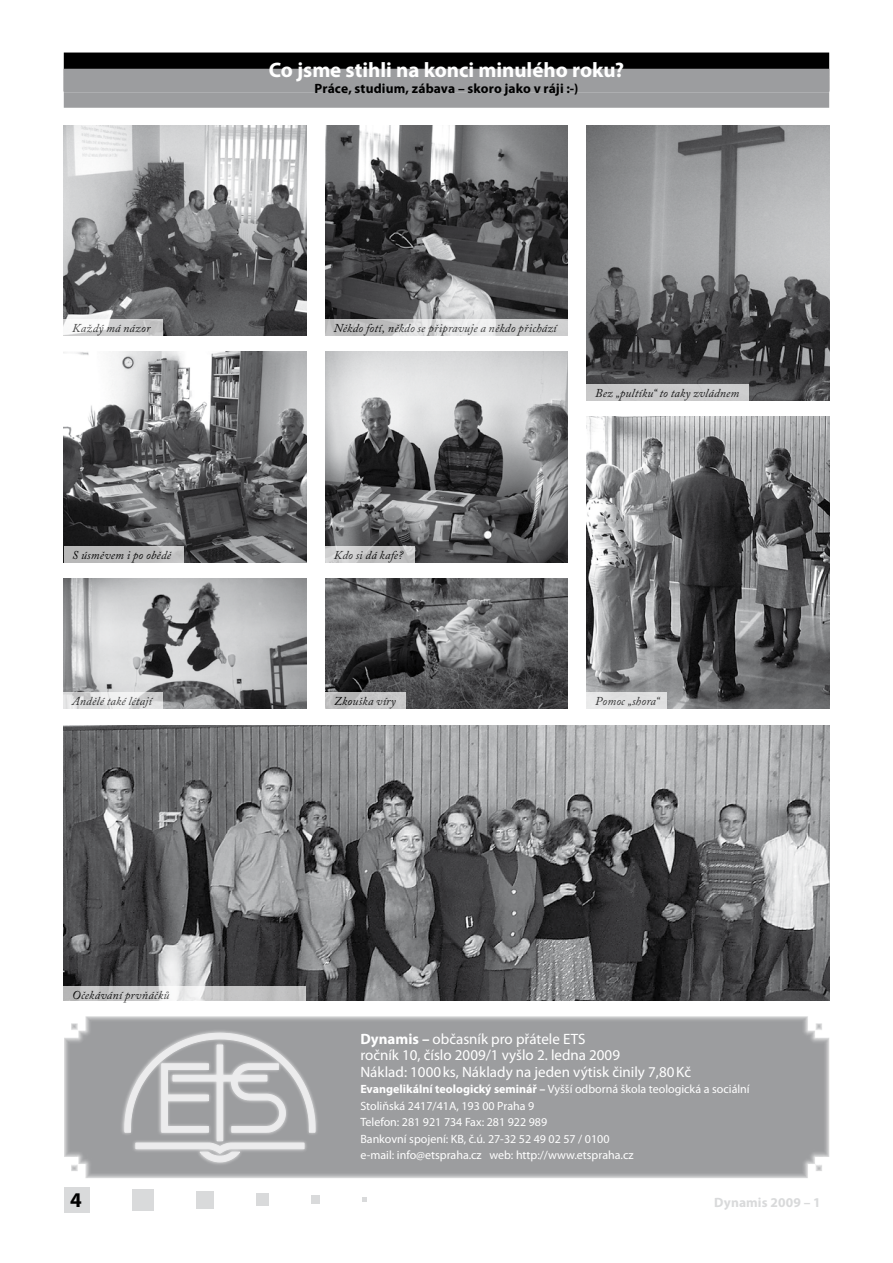
<style>
.page{position:relative;width:893px;height:1263px;background:#fff}
.page>*{position:absolute;margin:0;border:0;box-sizing:border-box;transform-origin:0 0}
.t1{font:700 21px "Myriad Pro";color:#fff}
.t2{font:15px/16.5px "Myriad Pro";color:#fff}
.t3{font:700 13.5px "Myriad Pro";letter-spacing:.01em;color:#000}
.t4{font:700 13.5px "Myriad Pro";letter-spacing:.01em;color:#d9dadb}
.t5{font:12px/16.5px "Myriad Pro";color:#fff}
.t6{font:italic 12px "Adobe Caslon Pro";letter-spacing:.015em;color:#000}
.s1{font-weight:700}
</style>
<div class="page">
<svg style="left:64px;top:1016px;width:765px;height:162px;background:#a0a1a3"></svg>
<div style="left:120px;top:1028px;width:200px;height:138px;background:#fff;opacity:.75"></div>
<svg style="left:125px;top:1032px;width:190px;height:130px;background:#b7b7b9"></svg>
<div style="left:65px;top:1187px;width:25px;height:26px;background:#d9dadb"></div>
<div style="left:133px;top:1189px;width:21px;height:21px;background:#d9dadb"></div>
<div style="left:196px;top:1191px;width:17px;height:17px;background:#d9dadb"></div>
<div style="left:256px;top:1193px;width:13px;height:13px;background:#d9dadb"></div>
<div style="left:311px;top:1196px;width:9px;height:8px;background:#d9dadb"></div>
<svg style="left:362px;top:1198px;width:4px;height:4px"></svg>
<img style="left:64px;top:725px;width:765px;height:275px">
<svg style="left:64px;top:987px;width:242px;height:14px;background:#cbcbcc"></svg>
<svg style="left:68px;top:987px;width:106px;height:12px"></svg>
<svg style="left:68px;top:999px;width:106px;height:2px"></svg>
<img style="left:587px;top:417px;width:242px;height:291px">
<div style="left:587px;top:692px;width:80px;height:16px;background:#e4e4e5"></div>
<div style="left:591px;top:693px;width:72px;height:12px;background:#e0e0e1"></div>
<hr style="left:591px;top:705px;width:72px;height:4px;background:#e2e2e3">
<img style="left:587px;top:125px;width:242px;height:276px">
<img style="left:325px;top:579px;width:243px;height:129px">
<div style="left:587px;top:384px;width:162px;height:17px;background:#c8c8c9"></div>
<div style="left:325px;top:692px;width:81px;height:16px;background:#c7c7c7"></div>
<svg style="left:331px;top:693px;width:29px;height:12px"></svg>
<svg style="left:330px;top:705px;width:70px;height:4px"></svg>
<img style="left:325px;top:352px;width:243px;height:211px">
<img style="left:64px;top:579px;width:242px;height:129px">
<img style="left:64px;top:125px;width:242px;height:211px">
<svg style="left:64px;top:320px;width:99px;height:16px"></svg>
<svg style="left:68px;top:320px;width:87px;height:12px"></svg>
<svg style="left:68px;top:332px;width:87px;height:4px"></svg>
<img style="left:64px;top:352px;width:242px;height:211px">
<div style="left:64px;top:546px;width:120px;height:17px;background:#b9b9b9"></div>
<svg style="left:160px;top:547px;width:15px;height:11px"></svg>
<img style="left:325px;top:125px;width:243px;height:195px">
<svg style="left:325px;top:320px;width:243px;height:16px"></svg>
<svg style="left:330px;top:320px;width:231px;height:12px;background:#d2d2d3"></svg>
<svg style="left:330px;top:332px;width:231px;height:4px"></svg>
<svg style="left:325px;top:546px;width:90px;height:17px"></svg>
<svg style="left:330px;top:547px;width:78px;height:12px"></svg>
<svg style="left:330px;top:559px;width:78px;height:4px"></svg>
<svg style="left:64px;top:692px;width:99px;height:16px"></svg>
<svg style="left:68px;top:693px;width:88px;height:12px"></svg>
<svg style="left:68px;top:705px;width:88px;height:4px"></svg>
<div style="left:64px;top:53px;width:765px;height:24px;background:#000"></div>
<div style="left:64px;top:69px;width:765px;height:24px;background:#9c9d9f"></div>
<div style="left:64px;top:93px;width:765px;height:15px;background:#9c9d9f"></div>
<h1 class="t1" style="left:269px;top:56px;width:357px">Co jsme stihli na konci minulého roku?</h1>
<p class="t3" style="left:315px;top:79px;width:265px">Práce, studium, zábava – skoro jako v ráji :-)</p>
<p class="t6" style="left:72px;top:321px;width:80px">Každý má názor</p>
<p class="t6" style="left:334px;top:321px;width:224px">Někdo fotí, někdo se připravuje a někdo přichází</p>
<p class="t6" style="left:595px;top:386px;width:146px">Bez „pultíku“ to taky zvládnem</p>
<p class="t6" style="left:72px;top:548px;width:100px">S úsměvem i po obědě</p>
<p class="t6" style="left:334px;top:548px;width:71px">Kdo si dá kafe?</p>
<p class="t6" style="left:72px;top:693px;width:81px">Andělé také létají</p>
<p class="t6" style="left:334px;top:693px;width:64px">Zkouška víry</p>
<p class="t6" style="left:595px;top:693px;width:65px">Pomoc „shora“</p>
<p class="t6" style="left:72px;top:988px;width:99px">Očekávání prvňáčků</p>
<p class="t2" style="left:360px;top:1030px;width:332px"><span class="s1">Dynamis –</span> občasník pro přátele ETS<br>ročník 10, číslo 2009/1 vyšlo 2. ledna 2009<br>Náklad: 1000ks, Náklady na jeden výtisk činily 7,80Kč</p>
<p class="t5" style="left:360px;top:1081px;width:391px"><span class="s1">Evangelikální teologický seminář –</span> Vyšší odborná škola teologická a sociální Stoliňská 2417/41A, 193 00 Praha 9<br>Telefon: 281 921 734 Fax: 281 922 989<br>Bankovní spojení: KB, č.ú. 27-32 52 49 02 57 / 0100<br>e-mail: info@etspraha.cz web: http://www.etspraha.cz</p>
<p class="t4" style="left:714px;top:1194px;width:108px">Dynamis 2009 – 1</p>
</div>
